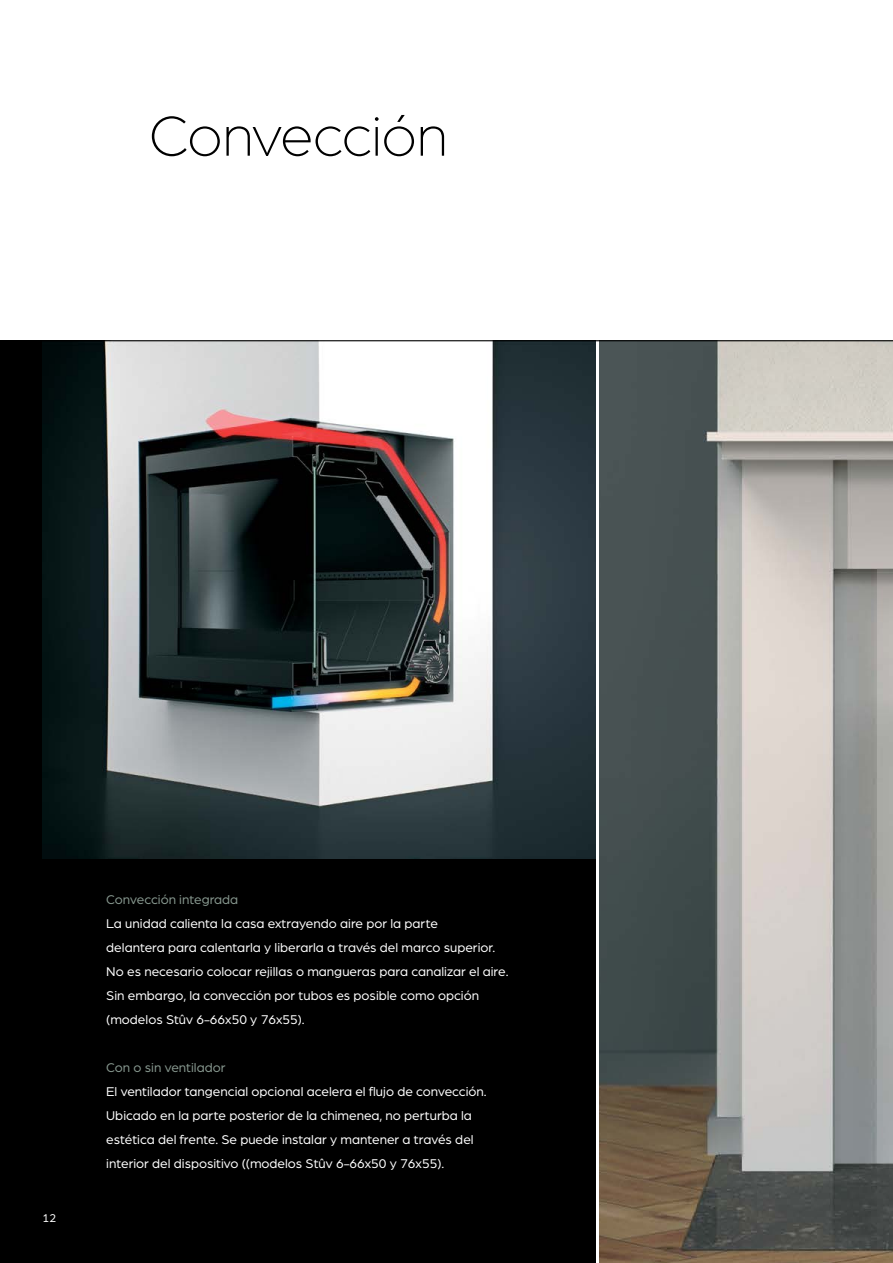
<style>
.page{position:relative;width:893px;height:1263px;background:#fff}
.page>*{position:absolute;margin:0;border:0;box-sizing:border-box;transform-origin:0 0}
.t1{font:300 60px "Arboria";letter-spacing:-.01em;color:#000}
.t2{font:13.5px/24px "Arboria";color:#fff}
.t3{font:13.5px "Arboria";color:#87988f}
.t4{font:12px "Arboria";color:#fff}
</style>
<div class="page">
<div style="left:0;top:340px;width:595px;height:923px;background:#000"></div>
<img style="left:43px;top:341px;width:552px;height:518px">
<img style="left:600px;top:341px;width:293px;height:922px">
<hr style="left:0;top:340px;width:893px;height:1px;background:#000">
<h1 class="t1" style="left:149px;top:98px;width:300px">Convección</h1>
<p class="t4" style="left:43px;top:1210px;width:15px">12</p>
<p class="t3" style="left:106px;top:891px;width:134px">Convección integrada</p>
<p class="t2" style="left:106px;top:911px;width:404px">La unidad calienta la casa extrayendo aire por la parte<br>delantera para calentarla y liberarla a través del marco superior.<br>No es necesario colocar rejillas o mangueras para canalizar el aire.<br>Sin embargo, la convección por tubos es posible como opción (modelos Stûv 6-66x50 y 76x55).</p>
<p class="t3" style="left:106px;top:1059px;width:121px">Con o sin ventilador</p>
<p class="t2" style="left:106px;top:1079px;width:382px">El ventilador tangencial opcional acelera el flujo de convección.<br>Ubicado en la parte posterior de la chimenea, no perturba la estética del frente. Se puede instalar y mantener a través del interior del dispositivo ((modelos Stûv 6-66x50 y 76x55).</p>
</div>
